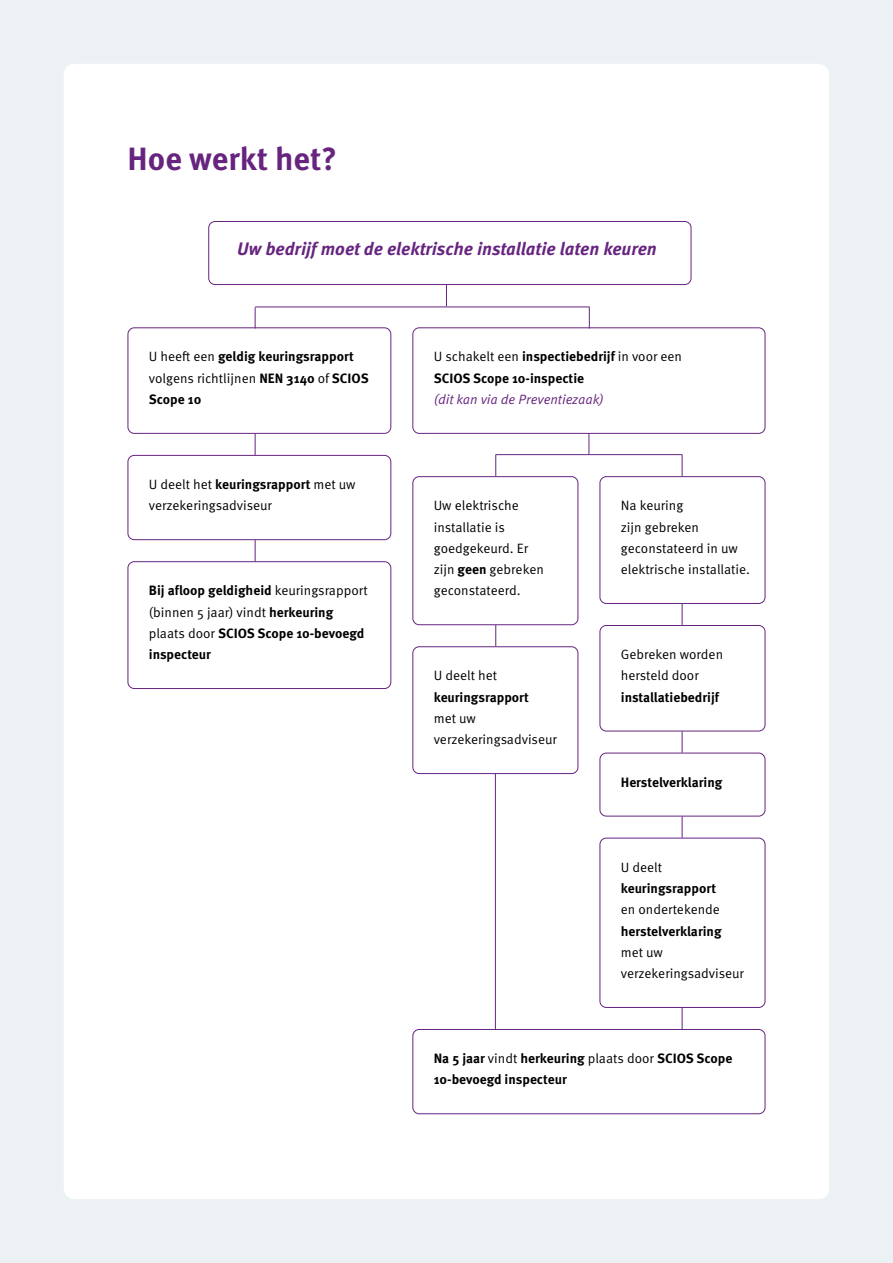
<style>
.page{position:relative;width:893px;height:1263px;background:#ecf1f3}
.page>*{position:absolute;margin:0;border:0;box-sizing:border-box;transform-origin:0 0}
.t1{font:700 32.25px "Meta OT";color:#66247f}
.t2{font:italic 700 18px "Meta OT";color:#66247f}
.t3{font:13.5px/21.3px "Meta OT Norm";color:#000}
.t4{font:700 13.5px/21.3px "Meta OT";color:#000}
.t5{font:13.5px "Meta OT Norm Ita";color:#66247f}
.s1{font-family:"Meta OT Norm";font-weight:400}
.s2{font-family:"Meta OT";font-weight:700}
</style>
<div class="page">
<div style="left:64px;top:64px;width:765px;height:1135px;background:#fff;border-radius:11px"></div>
<div style="left:208px;top:221px;width:483px;height:64px;border:1px solid #66247f;border-radius:6px"></div>
<div style="left:128px;top:327px;width:263px;height:107px;border:1px solid #66247f;border-radius:6px"></div>
<div style="left:128px;top:455px;width:263px;height:85px;border:1px solid #66247f;border-radius:6px"></div>
<div style="left:128px;top:561px;width:263px;height:128px;border:1px solid #66247f;border-radius:6px"></div>
<div style="left:412px;top:327px;width:353px;height:107px;border:1px solid #66247f;border-radius:6px"></div>
<div style="left:412px;top:1029px;width:353px;height:85px;border:1px solid #66247f;border-radius:6px"></div>
<div style="left:412px;top:476px;width:166px;height:149px;border:1px solid #66247f;border-radius:6px"></div>
<div style="left:412px;top:646px;width:166px;height:128px;border:1px solid #66247f;border-radius:6px"></div>
<div style="left:600px;top:476px;width:165px;height:128px;border:1px solid #66247f;border-radius:6px"></div>
<div style="left:600px;top:625px;width:165px;height:106px;border:1px solid #66247f;border-radius:6px"></div>
<div style="left:600px;top:753px;width:165px;height:63px;border:1px solid #66247f;border-radius:6px"></div>
<div style="left:600px;top:838px;width:165px;height:170px;border:1px solid #66247f;border-radius:6px"></div>
<svg style="left:446px;top:285px;width:1px;height:21px"></svg>
<svg style="left:589px;top:433px;width:1px;height:21px"></svg>
<svg style="left:495px;top:455px;width:1px;height:21px"></svg>
<svg style="left:495px;top:625px;width:1px;height:21px"></svg>
<svg style="left:682px;top:455px;width:1px;height:21px"></svg>
<svg style="left:682px;top:604px;width:1px;height:21px"></svg>
<svg style="left:682px;top:731px;width:1px;height:22px"></svg>
<hr style="left:495px;top:774px;width:1px;height:255px;background:#66247f">
<svg style="left:682px;top:816px;width:1px;height:22px"></svg>
<svg style="left:682px;top:1008px;width:1px;height:21px"></svg>
<svg style="left:255px;top:308px;width:1px;height:21px"></svg>
<svg style="left:255px;top:434px;width:1px;height:21px"></svg>
<svg style="left:255px;top:540px;width:1px;height:21px"></svg>
<svg style="left:589px;top:308px;width:1px;height:21px"></svg>
<hr style="left:255px;top:307px;width:335px;height:1px;background:#66247f">
<hr style="left:495px;top:454px;width:187px;height:1px;background:#66247f">
<h1 class="t1" style="left:128px;top:138px;width:211px">Hoe werkt het?</h1>
<h2 class="t2" style="left:237px;top:238px;width:421px">Uw bedrijf moet de elektrische installatie laten keuren</h2>
<p class="t4" style="left:149px;top:346px;width:206px"><span class="s1">U heeft een</span> geldig keuringsrapport</p>
<p class="t3" style="left:149px;top:368px;width:221px">volgens richtlijnen <span class="s2">NEN 3140</span> of <span class="s2">SCIOS</span></p>
<p class="t4" style="left:149px;top:389px;width:54px">Scope 10</p>
<p class="t4" style="left:149px;top:474px;width:208px"><span class="s1">U deelt het</span> keuringsrapport <span class="s1">met uw</span></p>
<p class="t3" style="left:149px;top:495px;width:125px">verzekeringsadviseur</p>
<p class="t4" style="left:149px;top:580px;width:220px">Bij afloop geldigheid <span class="s1">keuringsrapport</span></p>
<p class="t3" style="left:149px;top:601px;width:186px">(binnen 5 jaar) vindt <span class="s2">herkeuring</span></p>
<p class="t4" style="left:149px;top:623px;width:217px"><span class="s1">plaats door</span> SCIOS Scope 10-bevoegd inspecteur</p>
<p class="t3" style="left:434px;top:346px;width:250px">U schakelt een <span class="s2">inspectiebedrijf</span> in voor een</p>
<p class="t4" style="left:434px;top:367px;width:152px">SCIOS Scope 10-inspectie</p>
<p class="t5" style="left:434px;top:391px;width:171px">(dit kan via de Preventiezaak)</p>
<p class="t3" style="left:434px;top:495px;width:112px">Uw elektrische installatie is goedgekeurd. Er zijn <span class="s2">geen</span> gebreken geconstateerd.</p>
<p class="t3" style="left:434px;top:665px;width:65px">U deelt het</p>
<p class="t4" style="left:434px;top:686px;width:97px">keuringsrapport</p>
<p class="t3" style="left:434px;top:708px;width:125px">met uw verzekeringsadviseur</p>
<p class="t3" style="left:621px;top:495px;width:131px">Na keuring<br>zijn gebreken geconstateerd in uw elektrische installatie.</p>
<p class="t3" style="left:621px;top:644px;width:104px">Gebreken worden hersteld door</p>
<p class="t4" style="left:621px;top:686px;width:100px">installatiebedrijf</p>
<p class="t4" style="left:621px;top:771px;width:103px">Herstelverklaring</p>
<p class="t3" style="left:621px;top:857px;width:43px">U deelt</p>
<p class="t4" style="left:621px;top:878px;width:97px">keuringsrapport</p>
<p class="t3" style="left:621px;top:899px;width:101px">en ondertekende</p>
<p class="t4" style="left:621px;top:920px;width:102px">herstelverklaring</p>
<p class="t3" style="left:621px;top:942px;width:125px">met uw verzekeringsadviseur</p>
<p class="t4" style="left:434px;top:1048px;width:300px">Na 5 jaar <span class="s1">vindt</span> herkeuring <span class="s1">plaats door</span> SCIOS Scope<br>10-bevoegd inspecteur</p>
</div>
